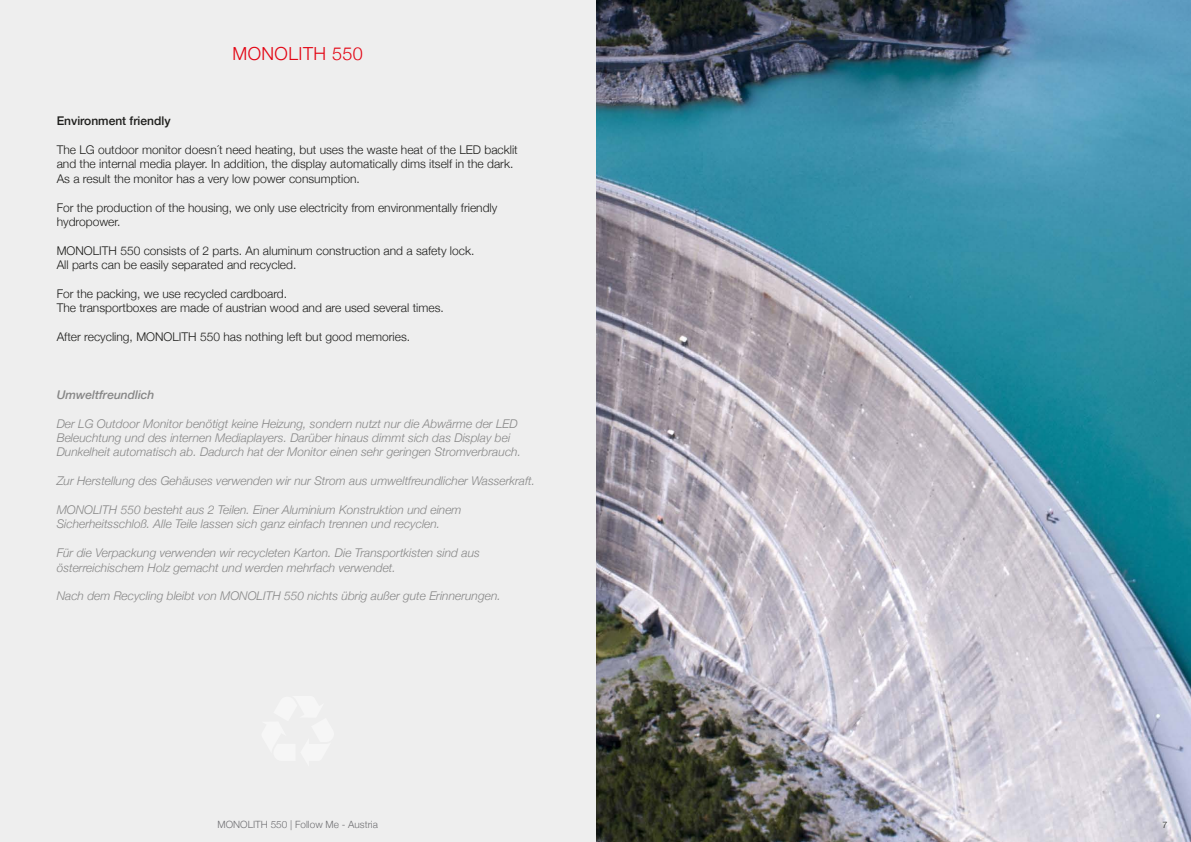
<style>
.page{position:relative;width:1191px;height:842px;background:#fff}
.page>*{position:absolute;margin:0;border:0;box-sizing:border-box;transform-origin:0 0}
.t1{font:300 18px "Helvetica Neue";letter-spacing:.025em;color:#e30413}
.t2{font:italic 300 12px "Helvetica Neue";color:#878787}
.t3{font:300 12px "Helvetica Neue";color:#1d1d1b}
.t4{font:500 12px "Helvetica Neue";color:#1d1d1b}
.t5{font:italic 500 12px "Helvetica Neue";color:#878787}
.t6{font:300 10px "Helvetica Neue";color:#707073}
.t7{font:300 9px "Helvetica Neue";color:#1d1d1b}
</style>
<div class="page">
<img style="left:595px;top:0;width:596px;height:842px">
<div style="left:0;top:0;width:595px;height:842px;background:#eee"></div>
<p class="t1" style="left:232px;top:39px;width:132px">MONOLITH 550</p>
<p class="t4" style="left:57px;top:111px;width:115px">Environment friendly</p>
<p class="t3" style="left:57px;top:140px;width:462px">The LG outdoor monitor doesn´t need heating, but uses the waste heat of the LED backlit</p>
<p class="t3" style="left:57px;top:154px;width:458px">and the internal media player. In addition, the display automatically dims itself in the dark.</p>
<p class="t3" style="left:57px;top:169px;width:304px">As a result the monitor has a very low power consumption.</p>
<p class="t3" style="left:57px;top:198px;width:442px">For the production of the housing, we only use electricity from environmentally friendly</p>
<p class="t3" style="left:57px;top:212px;width:65px">hydropower.</p>
<p class="t3" style="left:57px;top:241px;width:419px">MONOLITH 550 consists of 2 parts. An aluminum construction and a safety lock.</p>
<p class="t3" style="left:57px;top:255px;width:241px">All parts can be easily separated and recycled.</p>
<p class="t3" style="left:57px;top:284px;width:232px">For the packing, we use recycled cardboard.</p>
<p class="t3" style="left:57px;top:298px;width:388px">The transportboxes are made of austrian wood and are used several times.</p>
<p class="t3" style="left:57px;top:327px;width:355px">After recycling, MONOLITH 550 has nothing left but good memories.</p>
<p class="t5" style="left:57px;top:384px;width:99px">Umweltfreundlich</p>
<p class="t2" style="left:57px;top:414px;width:462px">Der LG Outdoor Monitor benötigt keine Heizung, sondern nutzt nur die Abwärme der LED</p>
<p class="t2" style="left:57px;top:428px;width:455px">Beleuchtung und des internen Mediaplayers. Darüber hinaus dimmt sich das Display bei</p>
<p class="t2" style="left:57px;top:443px;width:466px">Dunkelheit automatisch ab. Dadurch hat der Monitor einen sehr geringen Stromverbrauch.</p>
<p class="t2" style="left:57px;top:471px;width:480px">Zur Herstellung des Gehäuses verwenden wir nur Strom aus umweltfreundlicher Wasserkraft.</p>
<p class="t2" style="left:57px;top:500px;width:406px">MONOLITH 550 besteht aus 2 Teilen. Einer Aluminium Konstruktion und einem</p>
<p class="t2" style="left:57px;top:515px;width:385px">Sicherheitsschloß. Alle Teile lassen sich ganz einfach trennen und recyclen.</p>
<p class="t2" style="left:57px;top:543px;width:425px">Für die Verpackung verwenden wir recycleten Karton. Die Transportkisten sind aus</p>
<p class="t2" style="left:57px;top:558px;width:340px">österreichischem Holz gemacht und werden mehrfach verwendet.</p>
<p class="t2" style="left:57px;top:587px;width:445px">Nach dem Recycling bleibt von MONOLITH 550 nichts übrig außer gute Erinnerungen.</p>
<p class="t6" style="left:218px;top:816px;width:162px">MONOLITH 550 | Follow Me - Austria</p>
<p class="t7" style="left:1162px;top:817px;width:7px">7</p>
</div>
